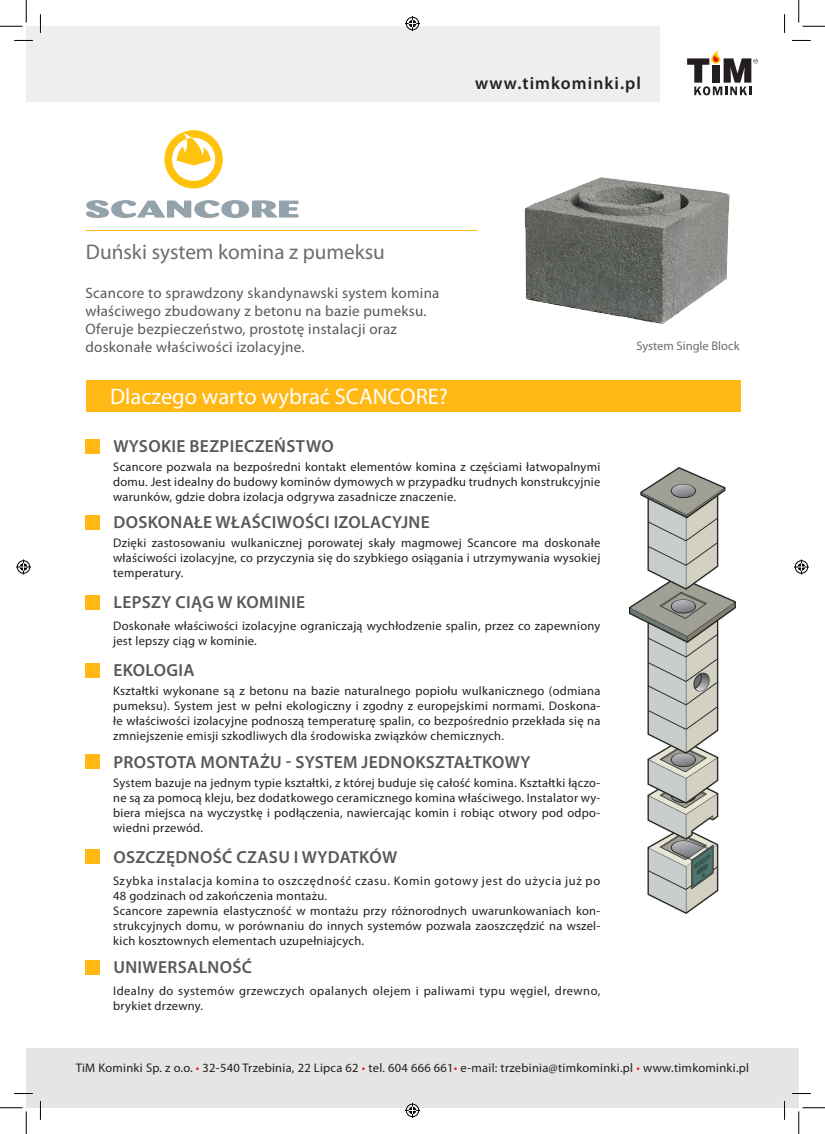
<style>
.page{position:relative;width:825px;height:1134px;background:#fff}
.page>*{position:absolute;margin:0;border:0;box-sizing:border-box;transform-origin:0 0}
.t1{font:22.5px "Myriad Pro";color:#fff}
.t2{font:21.25px "Myriad Pro";color:#6c6d70}
.t3{font:600 17.5px "Myriad Pro";letter-spacing:.02em;color:#57585a}
.t4{font:600 17.5px "Myriad Pro";letter-spacing:.06em;color:#231f20}
.t5{font:15px/18px "Myriad Pro";letter-spacing:.02em;color:#57585a}
.t6{font:12.5px/15px "Myriad Pro";letter-spacing:.02em;color:#231f20;text-align:justify}
.t7{font:12.5px/15px "Myriad Pro";letter-spacing:.06em;color:#231f20}
.t8{font:12.5px/15px "Myriad Pro";letter-spacing:.04em;color:#231f20}
.t9{font:12.5px "Myriad Pro";color:#6c6d70}
.s1{color:#ee1d23}
</style>
<div class="page">
<div style="left:86px;top:380px;width:655px;height:32px;background:#ffb814"></div>
<img style="left:524px;top:177px;width:206px;height:147px">
<hr style="left:85px;top:230px;width:392px;height:1px;background:#ffb814">
<div style="left:85px;top:439px;width:15px;height:14px;background:#ffb814"></div>
<div style="left:86px;top:595px;width:14px;height:14px;background:#ffb814"></div>
<div style="left:86px;top:515px;width:14px;height:14px;background:#ffb814"></div>
<div style="left:86px;top:663px;width:14px;height:14px;background:#ffb814"></div>
<div style="left:86px;top:754px;width:14px;height:14px;background:#ffb814"></div>
<div style="left:86px;top:849px;width:14px;height:14px;background:#ffb814"></div>
<div style="left:85px;top:960px;width:15px;height:14px;background:#ffb814"></div>
<img style="left:629px;top:468px;width:107px;height:444px">
<div style="left:26px;top:1048px;width:773px;height:59px;background:#e5e5e5"></div>
<div style="left:26px;top:26px;width:634px;height:75px;background:#eee"></div>
<svg style="left:687px;top:50px;width:71px;height:45px"></svg>
<svg style="left:86px;top:200px;width:212px;height:18px"></svg>
<svg style="left:164px;top:130px;width:59px;height:58px"></svg>
<svg style="left:14px;top:40px;width:19px;height:1px"></svg>
<svg style="left:792px;top:40px;width:19px;height:1px"></svg>
<svg style="left:14px;top:1093px;width:19px;height:1px"></svg>
<svg style="left:792px;top:1093px;width:19px;height:1px"></svg>
<svg style="left:40px;top:14px;width:1px;height:19px"></svg>
<svg style="left:40px;top:1101px;width:1px;height:18px"></svg>
<svg style="left:784px;top:14px;width:1px;height:19px"></svg>
<svg style="left:784px;top:1101px;width:1px;height:18px"></svg>
<svg style="left:0;top:0;width:27px;height:27px"></svg>
<svg style="left:0;top:1107px;width:27px;height:26px"></svg>
<svg style="left:798px;top:0;width:27px;height:27px"></svg>
<svg style="left:798px;top:1107px;width:27px;height:26px"></svg>
<svg style="left:405px;top:16px;width:15px;height:15px"></svg>
<svg style="left:405px;top:1102px;width:15px;height:15px"></svg>
<svg style="left:16px;top:559px;width:15px;height:15px"></svg>
<svg style="left:794px;top:559px;width:15px;height:15px"></svg>
<p class="t2" style="left:86px;top:239px;width:301px">Duński system komina z pumeksu</p>
<p class="t4" style="left:475px;top:72px;width:167px">www.timkominki.pl</p>
<p class="t5" style="left:85px;top:284px;width:356px">Scancore to sprawdzony skandynawski system komina właściwego zbudowany z betonu na bazie pumeksu.</p>
<p class="t5" style="left:85px;top:320px;width:313px">Oferuje bezpieczeństwo, prostotę instalacji oraz</p>
<p class="t5" style="left:85px;top:338px;width:221px">doskonałe właściwości izolacyjne.</p>
<p class="t1" style="left:110px;top:382px;width:339px">Dlaczego warto wybrać SCANCORE?</p>
<p class="t3" style="left:113px;top:435px;width:222px">WYSOKIE BEZPIECZEŃSTWO</p>
<p class="t6" style="left:113px;top:459px;width:489px">Scancore pozwala na bezpośredni kontakt elementów komina z częściami łatwopalnymi domu. Jest idealny do budowy kominów dymowych w przypadku trudnych konstrukcyjnie warunków, gdzie dobra izolacja odgrywa zasadnicze znaczenie.</p>
<p class="t3" style="left:113px;top:511px;width:318px">DOSKONAŁE WŁAŚCIWOŚCI IZOLACYJNE</p>
<p class="t6" style="left:113px;top:535px;width:489px">Dzięki zastosowaniu wulkanicznej porowatej skały magmowej Scancore ma doskonałe właściwości izolacyjne, co przyczynia się do szybkiego osiągania i utrzymywania wysokiej temperatury.</p>
<p class="t3" style="left:113px;top:591px;width:193px">LEPSZY CIĄG W KOMINIE</p>
<p class="t6" style="left:113px;top:618px;width:489px">Doskonałe właściwości izolacyjne ograniczają wychłodzenie spalin, przez co zapewniony jest lepszy ciąg w kominie.</p>
<p class="t3" style="left:113px;top:659px;width:83px">EKOLOGIA</p>
<p class="t6" style="left:113px;top:683px;width:489px">Kształtki wykonane są z betonu na bazie naturalnego popiołu wulkanicznego (odmiana pumeksu). System jest w pełni ekologiczny i zgodny z europejskimi normami. Doskona&shy;łe właściwości izolacyjne podnoszą temperaturę spalin, co bezpośrednio przekłada się na zmniejszenie emisji szkodliwych dla środowiska związków chemicznych.</p>
<p class="t3" style="left:113px;top:751px;width:419px">PROSTOTA MONTAŻU - SYSTEM JEDNOKSZTAŁTKOWY</p>
<p class="t6" style="left:113px;top:774px;width:489px">System bazuje na jednym typie kształtki, z której buduje się całość komina. Kształtki łączo&shy;ne są za pomocą kleju, bez dodatkowego ceramicznego komina właściwego. Instalator wy&shy;biera miejsca na wyczystkę i podłączenia, nawiercając komin i robiąc otwory pod odpo&shy;wiedni przewód.</p>
<p class="t3" style="left:113px;top:845px;width:285px">OSZCZĘDNOŚĆ CZASU I WYDATKÓW</p>
<p class="t7" style="left:113px;top:872px;width:489px">Szybka instalacja komina to oszczędność czasu. Komin gotowy jest do użycia już po<br>48 godzinach od zakończenia montażu.</p>
<p class="t6" style="left:113px;top:902px;width:489px">Scancore zapewnia elastyczność w montażu przy różnorodnych uwarunkowaniach kon&shy;strukcyjnych domu, w porównaniu do innych systemów pozwala zaoszczędzić na wszel&shy;kich kosztownych elementach uzupełniajcych.</p>
<p class="t3" style="left:113px;top:955px;width:140px">UNIWERSALNOŚĆ</p>
<p class="t8" style="left:113px;top:983px;width:489px">Idealny do systemów grzewczych opalanych olejem i paliwami typu węgiel, drewno, brykiet drzewny.</p>
<p class="t9" style="left:636px;top:338px;width:105px">System Single Block</p>
<p class="t6" style="left:76px;top:1060px;width:675px">TiM Kominki Sp. z o.o. <span class="s1">•</span> 32-540 Trzebinia, 22 Lipca 62 <span class="s1">•</span> tel. 604 666 661<span class="s1">•</span> e-mail: trzebinia@timkominki.pl <span class="s1">•</span> www.timkominki.pl</p>
</div>
